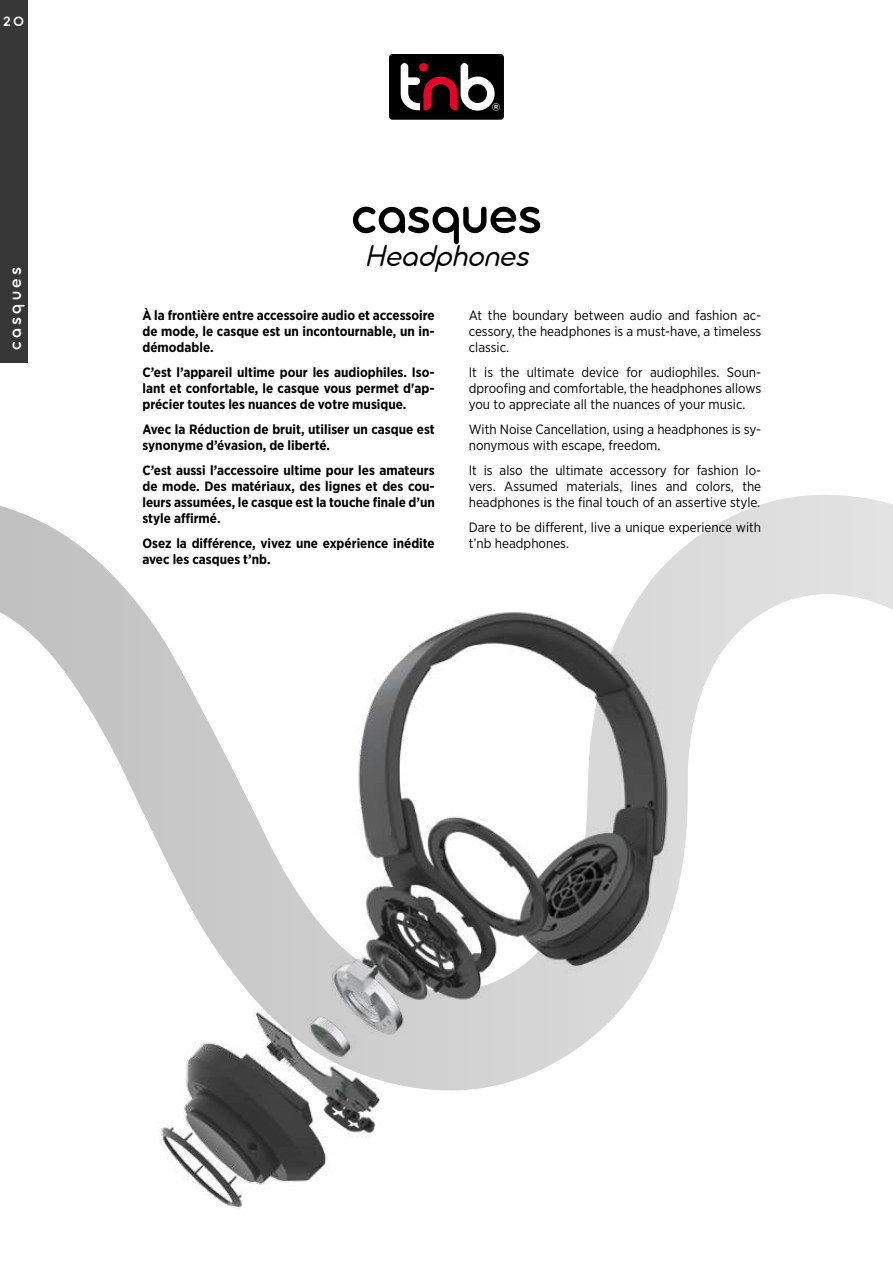
<style>
.page{position:relative;width:893px;height:1263px;background:#fff}
.page>*{position:absolute;margin:0;border:0;box-sizing:border-box;transform-origin:0 0}
.t1{font:600 55.5px "Modulus Pro";letter-spacing:-.005em;color:#000}
.t2{font:italic 500 30px "Modulus Pro";color:#000}
.t3{font:600 18px "Modulus Pro";letter-spacing:.195em;color:#fff}
.t4{font:700 13.5px/16.2px "Gotham Narrow";color:#000;text-align:justify}
.t5{font:13.5px/16.2px "Gotham Narrow";color:#000;text-align:justify}
.t6{font:700 13.5px "Modulus Pro";color:#fff}
</style>
<div class="page">
<hr style="left:892px;top:0;width:1px;height:1263px;background:#1e1f1f">
<svg style="left:892px;top:1092px;width:1px;height:38px"></svg>
<svg style="left:0;top:480px;width:893px;height:612px"></svg>
<div style="left:0;top:0;width:27px;height:363px;background:#373737"></div>
<img style="left:142px;top:595px;width:557px;height:614px">
<div style="left:389px;top:54px;width:115px;height:66px;background:#000;border-radius:3px"></div>
<svg style="left:401px;top:63px;width:99px;height:48px"></svg>
<p class="t6" style="left:3px;top:13px;width:22px">20</p>
<h3 class="t3" style="left:4px;top:350px;width:85px;rotate:-90deg">casques</h3>
<h1 class="t1" style="left:351px;top:181px;width:192px">casques</h1>
<h2 class="t2" style="left:365px;top:239px;width:172px">Headphones</h2>
<p class="t4" style="left:142px;top:307px;width:294px">À la frontière entre accessoire audio et accessoire de mode, le casque est un incontournable, un in&shy;démodable.</p>
<p class="t4" style="left:142px;top:364px;width:294px">C’est l’appareil ultime pour les audiophiles. Iso&shy;lant et confortable, le casque vous permet d'ap&shy;précier toutes les nuances de votre musique.</p>
<p class="t4" style="left:142px;top:421px;width:294px">Avec la Réduction de bruit, utiliser un casque est synonyme d’évasion, de liberté.</p>
<p class="t4" style="left:142px;top:462px;width:294px">C’est aussi l’accessoire ultime pour les amateurs de mode. Des matériaux, des lignes et des cou&shy;leurs assumées, le casque est la touche finale d’un style affirmé.</p>
<p class="t4" style="left:142px;top:535px;width:294px">Osez la différence, vivez une expérience inédite avec les casques t’nb.</p>
<p class="t5" style="left:469px;top:306px;width:294px">At the boundary between audio and fashion ac&shy;cessory, the headphones is a must-have, a timeless classic.</p>
<p class="t5" style="left:469px;top:364px;width:294px">It is the ultimate device for audiophiles. Soun&shy;dproofing and comfortable, the headphones allows you to appreciate all the nuances of your music.</p>
<p class="t5" style="left:469px;top:421px;width:294px">With Noise Cancellation, using a headphones is sy&shy;nonymous with escape, freedom.</p>
<p class="t5" style="left:469px;top:462px;width:294px">It is also the ultimate accessory for fashion lo&shy;vers. Assumed materials, lines and colors, the headphones is the final touch of an assertive style.</p>
<p class="t5" style="left:469px;top:519px;width:294px">Dare to be different, live a unique experience with t’nb headphones.</p>
</div>
